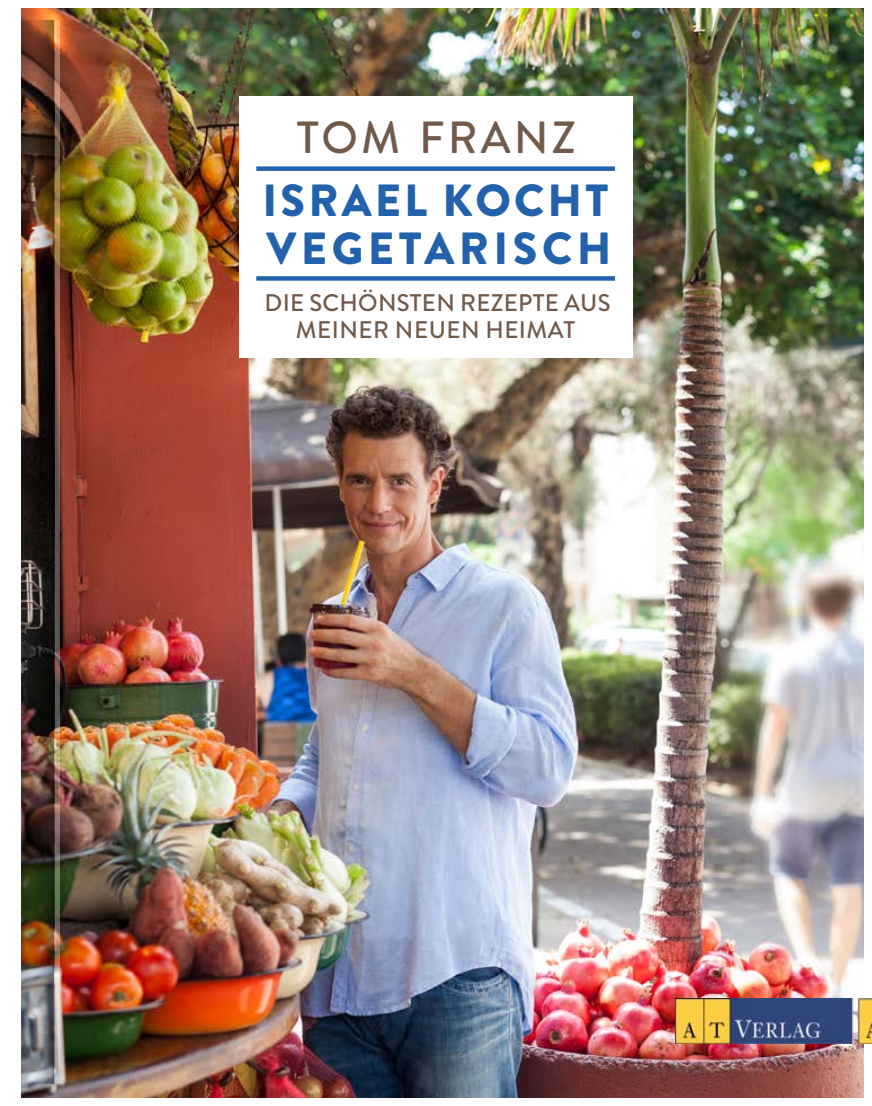
<style>
.page{position:relative;width:872px;height:1106px;background:#fff}
.page>*{position:absolute;margin:0;border:0;box-sizing:border-box;transform-origin:0 0}
.t1{font:900 45px/48px "Brandon Grotesque";letter-spacing:.07em;color:#2261ac}
.t2{font:500 45px "Brandon Grotesque";letter-spacing:.07em;color:#715a4a}
.t3{font:500 24px/27px "Brandon Grotesque";letter-spacing:.01em;color:#715a4a;text-align:center}
</style>
<div class="page">
<img style="left:21px;top:9px;width:842px;height:1088px">
<div style="left:239px;top:96px;width:394px;height:261px;background:#fff"></div>
<div style="left:256px;top:166px;width:359px;height:5px;background:#2261ac"></div>
<div style="left:256px;top:276px;width:359px;height:5px;background:#2261ac"></div>
<img style="left:676px;top:998px;width:196px;height:45px">
<img style="left:56px;top:20px;width:4px;height:1063px">
<img style="left:44px;top:20px;width:10px;height:1063px">
<img style="left:21px;top:20px;width:23px;height:1063px">
<h1 class="t2" style="left:297px;top:106px;width:281px">TOM FRANZ</h1>
<h1 class="t1" style="left:263px;top:177px;width:350px">ISRAEL KOCHT<br>VEGETARISCH</h1>
<p class="t3" style="left:265px;top:289px;width:347px">DIE SCHÖNSTEN REZEPTE AUS<br>MEINER NEUEN HEIMAT</p>
</div>
